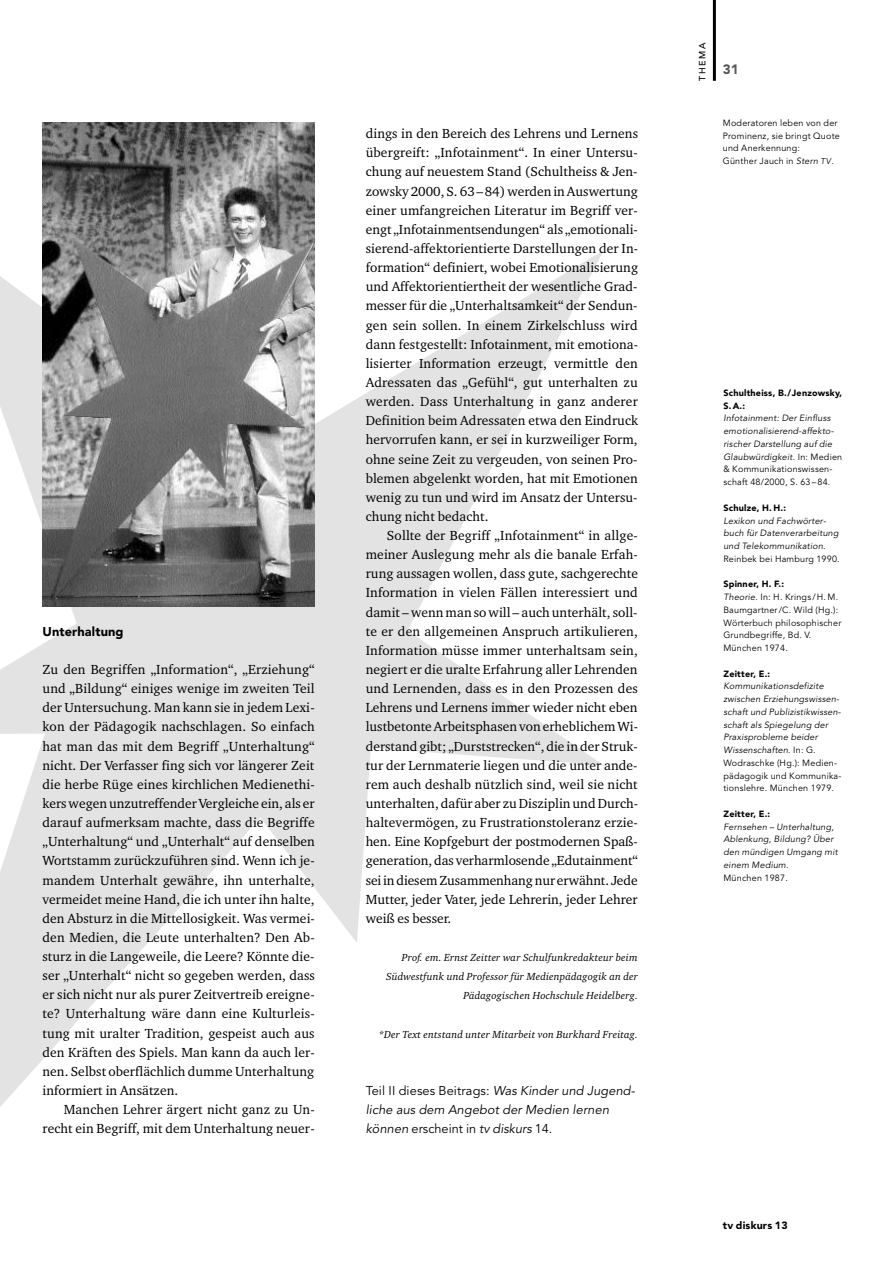
<style>
.page{position:relative;width:893px;height:1263px;background:#fff}
.page>*{position:absolute;margin:0;border:0;box-sizing:border-box;transform-origin:0 0}
.t1{font:13.5px/19.2px "Charter BT";letter-spacing:.005em;color:#000;text-align:justify}
.t2{font:900 13.5px "Avenir";color:#585858}
.t3{font:italic 12.75px/19.2px "Avenir";letter-spacing:.01em;color:#000}
.t4{font:900 12.75px "Avenir";letter-spacing:.01em;color:#000}
.t5{font:italic 10.5px/19.2px "Charter BT";letter-spacing:.015em;color:#000;text-align:right}
.t6{font:900 10.5px "Avenir";letter-spacing:.02em;color:#000}
.t7{font:italic 9px/12.8px "Avenir";letter-spacing:.02em;color:#000}
.t8{font:9px/12.8px "Avenir";letter-spacing:.02em;color:#000}
.t9{font:900 9px/12.8px "Avenir";letter-spacing:.025em;color:#000}
.t10{font:500 9px "Avenir";letter-spacing:.165em;color:#000}
.s1{font-style:normal}
.s2{font-style:italic}
.s3{font-style:italic;font-size:8.25px}
.s4{font-weight:900}
</style>
<div class="page">
<svg style="left:0;top:230px;width:603px;height:877px"></svg>
<hr style="left:713px;top:0;width:3px;height:81px;background:#000">
<img style="left:43px;top:122px;width:272px;height:485px">
<p class="t4" style="left:43px;top:626px;width:83px">Unterhaltung</p>
<p class="t1" style="left:43px;top:661px;width:274px">Zu den Begriffen „Information“, „Erziehung“ und „Bildung“ einiges wenige im zweiten Teil der Untersuchung. Man kann sie in jedem Lexi&shy;kon der Pädagogik nachschlagen. So einfach hat man das mit dem Begriff „Unterhaltung“ nicht. Der Verfasser fing sich vor längerer Zeit die herbe Rüge eines kirchlichen Medienethi&shy;kers wegen unzutreffender Vergleiche ein, als er darauf aufmerksam machte, dass die Begriffe „Unterhaltung“ und „Unterhalt“ auf denselben Wortstamm zurückzuführen sind. Wenn ich je&shy;mandem Unterhalt gewähre, ihn unterhalte, vermeidet meine Hand, die ich unter ihn halte, den Absturz in die Mittellosigkeit. Was vermei&shy;den Medien, die Leute unterhalten? Den Ab&shy;sturz in die Langeweile, die Leere? Könnte die&shy;ser „Unterhalt“ nicht so gegeben werden, dass er sich nicht nur als purer Zeitvertreib ereigne&shy;te? Unterhaltung wäre dann eine Kulturleis&shy;tung mit uralter Tradition, gespeist auch aus den Kräften des Spiels. Man kann da auch ler&shy;nen. Selbst oberflächlich dumme Unterhaltung informiert in Ansätzen.</p>
<p class="t1" style="left:43px;top:1101px;width:274px;text-align:right">Manchen Lehrer ärgert nicht ganz zu Un&shy;recht ein Begriff, mit dem Unterhaltung neuer-</p>
<p class="t1" style="left:366px;top:125px;width:274px">dings in den Bereich des Lehrens und Lernens übergreift: „Infotainment“. In einer Untersu&shy;chung auf neuestem Stand (Schultheiss &amp; Jen&shy;zowsky 2000, S. 63–84) werden in Auswertung einer umfangreichen Literatur im Begriff ver&shy;engt „Infotainmentsendungen“ als „emotionali&shy;sierend-affektorientierte Darstellungen der In&shy;formation“ definiert, wobei Emotionalisierung und Affektorientiertheit der wesentliche Grad&shy;messer für die „Unterhaltsamkeit“ der Sendun&shy;gen sein sollen. In einem Zirkelschluss wird dann festgestellt: Infotainment, mit emotiona&shy;lisierter Information erzeugt, vermittle den Adressaten das „Gefühl“, gut unterhalten zu werden. Dass Unterhaltung in ganz anderer Definition beim Adressaten etwa den Eindruck hervorrufen kann, er sei in kurzweiliger Form, ohne seine Zeit zu vergeuden, von seinen Pro&shy;blemen abgelenkt worden, hat mit Emotionen wenig zu tun und wird im Ansatz der Untersu&shy;chung nicht bedacht.</p>
<p class="t1" style="left:366px;top:527px;width:274px;text-indent:21px">Sollte der Begriff „Infotainment“ in allge&shy;meiner Auslegung mehr als die banale Erfah&shy;rung aussagen wollen, dass gute, sachgerechte Information in vielen Fällen interessiert und damit – wenn man so will – auch unterhält, soll&shy;te er den allgemeinen Anspruch artikulieren, Information müsse immer unterhaltsam sein, negiert er die uralte Erfahrung aller Lehrenden und Lernenden, dass es in den Prozessen des Lehrens und Lernens immer wieder nicht eben lustbetonte Arbeitsphasen von erheblichem Wi&shy;derstand gibt; „Durststrecken“, die in der Struk&shy;tur der Lernmaterie liegen und die unter ande&shy;rem auch deshalb nützlich sind, weil sie nicht unterhalten, dafür aber zu Disziplin und Durch&shy;haltevermögen, zu Frustrationstoleranz erzie&shy;hen. Eine Kopfgeburt der postmodernen Spaß&shy;generation, das verharmlosende „Edutainment“ sei in diesem Zusammenhang nur erwähnt. Jede Mutter, jeder Vater, jede Lehrerin, jeder Lehrer weiß es besser.</p>
<p class="t5" style="left:386px;top:949px;width:253px">Prof. em. Ernst Zeitter war Schulfunkredakteur beim<br>Südwestfunk und Professor für Medienpädagogik an der<br>Pädagogischen Hochschule Heidelberg.</p>
<p class="t5" style="left:379px;top:1025px;width:261px">*Der Text entstand unter Mitarbeit von Burkhard Freitag.</p>
<p class="t3" style="left:366px;top:1082px;width:271px"><span class="s1">Teil II dieses Beitrags:</span> Was Kinder und Jugend&shy;liche aus dem Angebot der Medien lernen können <span class="s1">erscheint in</span> tv diskurs <span class="s1">14.</span></p>
<p class="t10" style="left:699px;top:81px;width:39px;rotate:-90deg">THEMA</p>
<p class="t2" style="left:723px;top:64px;width:17px">31</p>
<p class="t8" style="left:723px;top:117px;width:118px">Moderatoren leben von der<br>Prominenz, sie bringt Quote und Anerkennung:<br>Günther Jauch in <span class="s2">Stern</span> <span class="s3">TV</span>.</p>
<p class="t9" style="left:723px;top:387px;width:120px">Schultheiss, B./Jenzowsky,<br>S.A.:</p>
<p class="t7" style="left:723px;top:413px;width:120px">Infotainment: Der Einfluss emotionalisierend-affekto&shy;rischer Darstellung auf die<br>Glaubwürdigkeit<span class="s1">. In: Medien &amp; Kommunikationswissen&shy;schaft 48/2000, S. 63–84.</span></p>
<p class="t9" style="left:723px;top:502px;width:64px">Schulze, H. H.:</p>
<p class="t7" style="left:723px;top:515px;width:118px">Lexikon und Fachwörter&shy;buch für Datenverarbeitung und Telekommunikation<span class="s1">.<br>Reinbek bei Hamburg 1990.</span></p>
<p class="t8" style="left:723px;top:578px;width:119px"><span class="s4">Spinner, H. F.:<br></span><span class="s2">Theorie</span>. In: H. Krings /H. M.<br>Baumgartner/C. Wild (Hg.):<br>Wörterbuch philosophischer<br>Grundbegriffe, Bd. V.<br>München 1974.</p>
<p class="t9" style="left:723px;top:668px;width:48px">Zeitter, E.:</p>
<p class="t7" style="left:723px;top:681px;width:120px">Kommunikationsdefizite zwischen Erziehungswissen&shy;schaft und Publizistikwissen&shy;schaft als Spiegelung der<br>Praxisprobleme beider<br>Wissenschaften<span class="s1">. In: G.<br>Wodraschke (Hg.): Medien&shy;pädagogik und Kommunika&shy;tionslehre. München 1979.</span></p>
<p class="t9" style="left:723px;top:808px;width:48px">Zeitter, E.:</p>
<p class="t7" style="left:723px;top:821px;width:116px">Fernsehen – Unterhaltung,<br>Ablenkung, Bildung? Über den mündigen Umgang mit einem Medium<span class="s1">.<br>München 1987.</span></p>
<p class="t6" style="left:723px;top:1221px;width:66px">tv diskurs 13</p>
</div>
